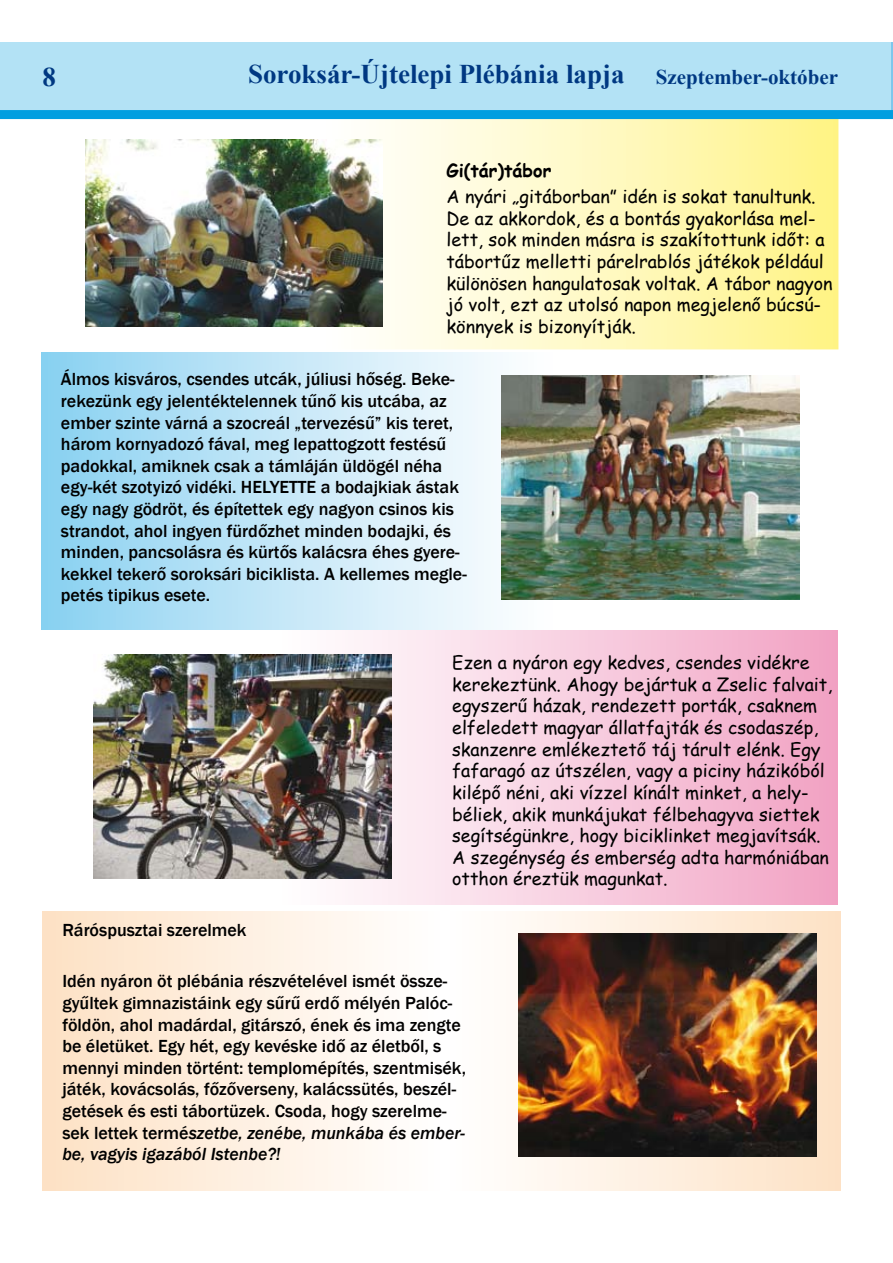
<style>
.page{position:relative;width:893px;height:1263px;background:#fff}
.page>*{position:absolute;margin:0;border:0;box-sizing:border-box;transform-origin:0 0}
.t1{font:700 27px "Times New Roman";color:#003882}
.t2{font:700 21px "Times New Roman";color:#003882}
.t3{font:500 18px/21.6px "Franklin Gothic";color:#000}
.t4{font:18px/21.6px "Comic Sans MS";color:#000}
.t5{font:700 18px "Comic Sans MS";color:#000}
.s1{font-style:italic}
</style>
<div class="page">
<div style="left:0;top:43px;width:893px;height:75px;background:#b3e2f5"></div>
<hr style="left:891px;top:43px;width:2px;height:76px;background:#009ee0">
<svg style="left:376px;top:121px;width:459px;height:225px;background:#fff8bf"></svg>
<div style="left:40px;top:118px;width:798px;height:231px;border:2px solid #fff"></div>
<svg style="left:41px;top:353px;width:759px;height:276px"></svg>
<div style="left:41px;top:631px;width:797px;height:273px;background:linear-gradient(to right,#fff,#f3acca)"></div>
<svg style="left:43px;top:911px;width:797px;height:280px"></svg>
<div style="left:0;top:110px;width:893px;height:9px;background:#009ee0"></div>
<img style="left:85px;top:139px;width:298px;height:188px">
<img style="left:519px;top:933px;width:298px;height:224px">
<img style="left:502px;top:376px;width:298px;height:223px">
<img style="left:94px;top:655px;width:297px;height:223px">
<h1 class="t1" style="left:43px;top:59px;width:15px">8</h1>
<h1 class="t1" style="left:248px;top:56px;width:378px">Soroksár-Újtelepi Plébánia lapja</h1>
<p class="t2" style="left:656px;top:62px;width:184px">Szeptember-október</p>
<p class="t5" style="left:446px;top:158px;width:106px">Gi(tár)tábor</p>
<p class="t4" style="left:446px;top:185px;width:388px">A nyári „gitáborban” idén is sokat tanultunk.<br>De az akkordok, és a bontás gyakorlása mel&shy;lett, sok minden másra is szakítottunk időt: a tábortűz melletti párelrablós játékok például különösen hangulatosak voltak. A tábor nagyon jó volt, ezt az utolsó napon megjelenő búcsú&shy;könnyek is bizonyítják.</p>
<p class="t3" style="left:61px;top:369px;width:407px">Álmos kisváros, csendes utcák, júliusi hőség. Beke&shy;rekezünk egy jelentéktelennek tűnő kis utcába, az ember szinte várná a szocreál „tervezésű” kis teret, három kornyadozó fával, meg lepattogzott festésű padokkal, amiknek csak a támláján üldögél néha egy-két szotyizó vidéki. HELYETTE a bodajkiak ástak egy nagy gödröt, és építettek egy nagyon csinos kis strandot, ahol ingyen fürdőzhet minden bodajki, és minden, pancsolásra és kürtős kalácsra éhes gyere&shy;kekkel tekerő soroksári biciklista. A kellemes megle&shy;petés tipikus esete.</p>
<p class="t4" style="left:452px;top:651px;width:382px">Ezen a nyáron egy kedves, csendes vidékre kerekeztünk. Ahogy bejártuk a Zselic falvait, egyszerű házak, rendezett porták, csaknem elfeledett magyar állatfajták és csodaszép, skanzenre emlékeztető táj tárult elénk. Egy fafaragó az útszélen, vagy a piciny házikóból kilépő néni, aki vízzel kínált minket, a hely&shy;béliek, akik munkájukat félbehagyva siettek segítségünkre, hogy biciklinket megjavítsák.<br>A szegénység és emberség adta harmóniában otthon éreztük magunkat.</p>
<p class="t3" style="left:62px;top:919px;width:186px">Ráróspusztai szerelmek</p>
<p class="t3" style="left:62px;top:971px;width:405px">Idén nyáron öt plébánia részvételével ismét össze&shy;gyűltek gimnazistáink egy sűrű erdő mélyén Palóc&shy;földön, ahol madárdal, gitárszó, ének és ima zengte be életüket. Egy hét, egy kevéske idő az életből, s mennyi minden történt: templomépítés, szentmisék, játék, kovácsolás, főzőverseny, kalácssütés, beszél&shy;getések és esti tábortüzek. Csoda, hogy szerelme&shy;sek lettek termé<span class="s1">szetbe, zenébe, munkába és ember&shy;be, vagyis igazából Istenbe?!</span></p>
</div>
